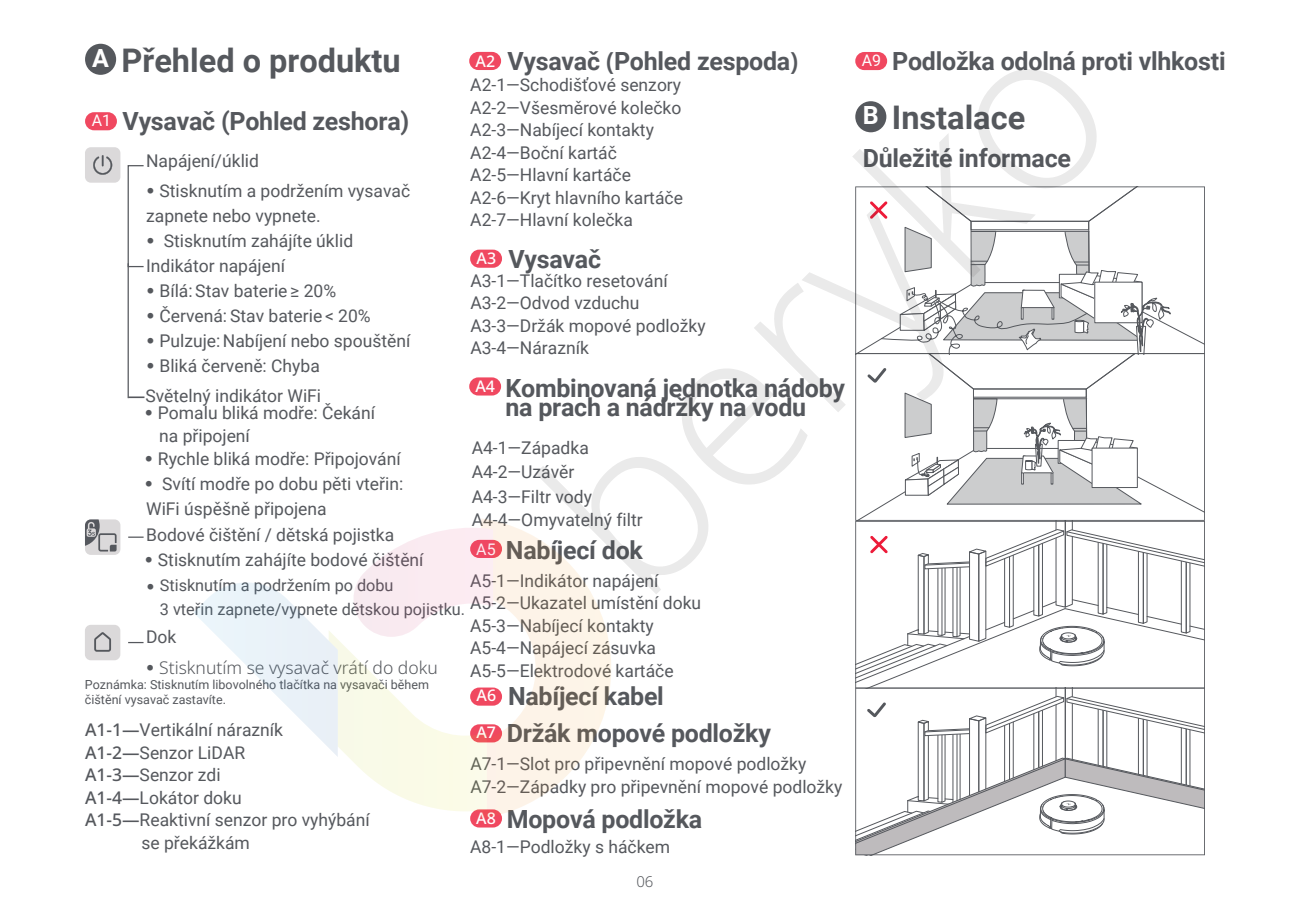
<style>
.page{position:relative;width:1290px;height:922px;background:#fff}
.page>*{position:absolute;margin:0;border:0;box-sizing:border-box;transform-origin:0 0}
.t1{font:700 32.5px "Roboto";color:#55585d}
.t2{font:700 25px/19.8px "Roboto";letter-spacing:-.01em;color:#55585d;text-align:center}
.t3{font:17.5px/22.5px "Roboto";color:#55585d}
.t4{font:300 17.5px "Noto Sans";color:#55585d}
.t5{font:16.25px/23.2px "Roboto";color:#55585d}
.t6{font:300 15px "Noto Sans";color:#55585d}
.t7{font:12.5px/15px "Roboto";color:#55585d}
.s1{font-size:25px;color:#fff}
.s2{font-weight:400;font-size:16px;color:#fff}
.s3{font-family:"Noto Sans";font-weight:500;font-size:16px;color:#fff}
.s4{font-family:"Noto Sans";font-weight:600}
.s5{font-family:"Ping Fang SC"}
.s6{font-family:"Noto Sans";font-weight:500}
.s7{font-family:"Ping Fang SC";font-size:17.5px}
.s8{font-family:"Ping Fang SC";font-weight:400}
</style>
<div class="page">
<div style="left:85px;top:44px;width:31px;height:31px;background:#55585d;border-radius:50%"></div>
<div style="left:85px;top:112px;width:32px;height:18px;background:#f04860;border-radius:9px"></div>
<div style="left:469px;top:52px;width:32px;height:18px;background:#f04860;border-radius:9px"></div>
<div style="left:470px;top:249px;width:32px;height:19px;background:#f04860;border-radius:9px"></div>
<div style="left:128px;top:165px;width:16px;height:102px;border:1px solid #55585d"></div>
<svg style="left:128px;top:536px;width:16px;height:1px"></svg>
<svg style="left:128px;top:641px;width:16px;height:2px"></svg>
<div style="left:85px;top:519px;width:35px;height:35px;background:#dbd9da;border-radius:6px"></div>
<svg style="left:85px;top:519px;width:32px;height:32px"></svg>
<div style="left:85px;top:624px;width:35px;height:36px;background:#dbd9da;border-radius:6px"></div>
<svg style="left:94px;top:632px;width:17px;height:19px"></svg>
<div style="left:85px;top:147px;width:35px;height:36px;background:#dbd9da;border-radius:6px"></div>
<svg style="left:93px;top:155px;width:19px;height:20px"></svg>
<hr style="left:128px;top:263px;width:1px;height:135px;background:#55585d">
<div style="left:469px;top:377px;width:32px;height:18px;background:#f04860;border-radius:9px"></div>
<div style="left:470px;top:809px;width:32px;height:18px;background:#f04860;border-radius:9px"></div>
<div style="left:855px;top:52px;width:32px;height:18px;background:#f04860;border-radius:9px"></div>
<svg style="left:1096px;top:186px;width:109px;height:334px"></svg>
<svg style="left:855px;top:520px;width:350px;height:167px"></svg>
<svg style="left:855px;top:687px;width:350px;height:168px"></svg>
<svg style="left:194px;top:519px;width:417px;height:299px"></svg>
<svg style="left:535px;top:69px;width:561px;height:525px"></svg>
<h1 class="t1" style="left:92px;top:37px;width:310px"><span class="s1">A</span> Přehled o produktu</h1>
<h2 class="t2" style="left:92px;top:110px;width:319px"><span class="s2">A1</span> Vysavač (Pohled zeshora)</h2>
<h2 class="t2" style="left:476px;top:50px;width:324px"><span class="s3">A2</span> Vysavač <span class="s4">(</span>Pohled zespoda<span class="s4">)</span></h2>
<p class="t3" style="left:470px;top:73px;width:214px">A2-1—Schodišťové senzory<br>A2-2—Všesměrové kolečko<br>A2-3—Nabíjecí kontakty<br>A2-4—Boční kartáč<br>A2-5—Hlavní kartáče<br>A2-6—Kryt hlavního kartáče<br>A2-7—Hlavní kolečka</p>
<p class="t3" style="left:146px;top:148px;width:114px">Napájení/úklid</p>
<p class="t3" style="left:146px;top:177px;width:266px;line-height:25px"><span class="s5">•</span> Stisknutím a podržením vysavač zapnete nebo vypnete.</p>
<p class="t3" style="left:146px;top:227px;width:209px;line-height:25px"><span class="s5">•</span> Stisknutím zahájíte úklid<br>Indikátor napájení</p>
<p class="t3" style="left:146px;top:279px;width:191px"><span class="s5">•</span> Bílá: Stav baterie ≥ 20%</p>
<p class="t3" style="left:146px;top:304px;width:226px"><span class="s5">•</span> Červená: Stav baterie &lt; 20%</p>
<p class="t3" style="left:146px;top:329px;width:266px"><span class="s5">•</span> Pulzuje: Nabíjení nebo spouštění</p>
<p class="t3" style="left:146px;top:354px;width:175px"><span class="s5">•</span> Bliká červeně: Chyba</p>
<h2 class="t2" style="left:477px;top:248px;width:126px"><span class="s3">A3</span> Vysavač</h2>
<p class="t3" style="left:470px;top:269px;width:237px">A3-1—Tlačítko resetování<br>A3-2—Odvod vzduchu<br>A3-3—Držák mopové podložky<br>A3-4—Nárazník</p>
<p class="t3" style="left:128px;top:384px;width:195px"><span class="s6">—</span>Světelný indikátor WiFi</p>
<h2 class="t2" style="left:475px;top:377px;width:371px"><sup>A4</sup> Kombinovaná jednotka nádoby na prach a nádržky na vodu</h2>
<p class="t3" style="left:472px;top:434px;width:122px;line-height:24.8px">A4-1—Západka<br>A4-2—Uzávěr<br>A4-3—Filtr vody</p>
<p class="t3" style="left:472px;top:507px;width:172px">A4-4—Omyvatelný filtr</p>
<h2 class="t2" style="left:476px;top:539px;width:168px"><sup>A5</sup> Nabíjecí dok</h2>
<p class="t3" style="left:470px;top:568px;width:233px">A5-1—Indikátor napájení<br>A5-2—Ukazatel umístění doku<br>A5-3—Nabíjecí kontakty<br>A5-4—Napájecí zásuvka<br>A5-5—Elektrodové kartáče</p>
<h2 class="t2" style="left:476px;top:676px;width:296px;line-height:37px;text-align:left"><span class="s3">A6</span> Nabíjecí kabel<br><sup>A7</sup> Držák mopové podložky</h2>
<p class="t3" style="left:470px;top:752px;width:374px">A7-1—Slot pro připevnění mopové podložky<br>A7-2—Západky pro připevnění mopové podložky</p>
<h2 class="t2" style="left:476px;top:808px;width:227px"><sup>A8</sup> Mopová podložka</h2>
<p class="t3" style="left:470px;top:834px;width:202px">A8-1—Podložky s háčkem</p>
<p class="t3" style="left:159px;top:401px;width:217px;text-indent:-15px"><span class="s5">•</span> Pomalu bliká modře: Čekání na připojení</p>
<p class="t3" style="left:145px;top:446px;width:258px"><span class="s5">•</span> Rychle bliká modře: Připojování</p>
<p class="t3" style="left:145px;top:470px;width:260px;line-height:25.2px"><span class="s5">•</span> Svítí modře po dobu pěti vteřin:<br>WiFi úspěšně připojena<br>Bodové čištění / dětská pojistka</p>
<p class="t3" style="left:145px;top:547px;width:280px"><span class="s5">•</span> Stisknutím zahájíte bodové čištění</p>
<p class="t5" style="left:160px;top:573px;width:307px;text-indent:-14px"><span class="s7">•</span> Stisknutím a podržením po dobu<br>3 vteřin zapnete/vypnete dětskou pojistku.</p>
<p class="t3" style="left:146px;top:625px;width:32px">Dok</p>
<p class="t4" style="left:146px;top:655px;width:293px"><span class="s8">•</span> Stisknutím se vysavač vrátí do doku</p>
<p class="t7" style="left:85px;top:676px;width:346px">Poznámka: Stisknutím libovolného tlačítka na vysavači během čištění vysavač zastavíte.</p>
<p class="t3" style="left:85px;top:717px;width:200px"><span class="s6">A1-1—</span>Vertikální nárazník</p>
<p class="t3" style="left:85px;top:740px;width:162px"><span class="s6">A1-2—</span>Senzor LiDAR</p>
<p class="t3" style="left:85px;top:762px;width:137px"><span class="s6">A1-3—</span>Senzor zdi</p>
<p class="t3" style="left:85px;top:785px;width:158px"><span class="s6">A1-4—</span>Lokátor doku</p>
<p class="t3" style="left:85px;top:807px;width:286px"><span class="s6">A1-5—</span>Reaktivní senzor pro vyhýbání</p>
<p class="t3" style="left:141px;top:830px;width:110px">se překážkám</p>
<p class="t6" style="left:636px;top:871px;width:19px">06</p>
<h2 class="t2" style="left:862px;top:51px;width:365px"><sup>A9</sup> Podložka odolná proti vlhkosti</h2>
<h1 class="t1" style="left:863px;top:95px;width:164px"><span class="s1">B</span> Instalace</h1>
<h2 class="t2" style="left:863px;top:147px;width:210px">Důležité informace</h2>
</div>
